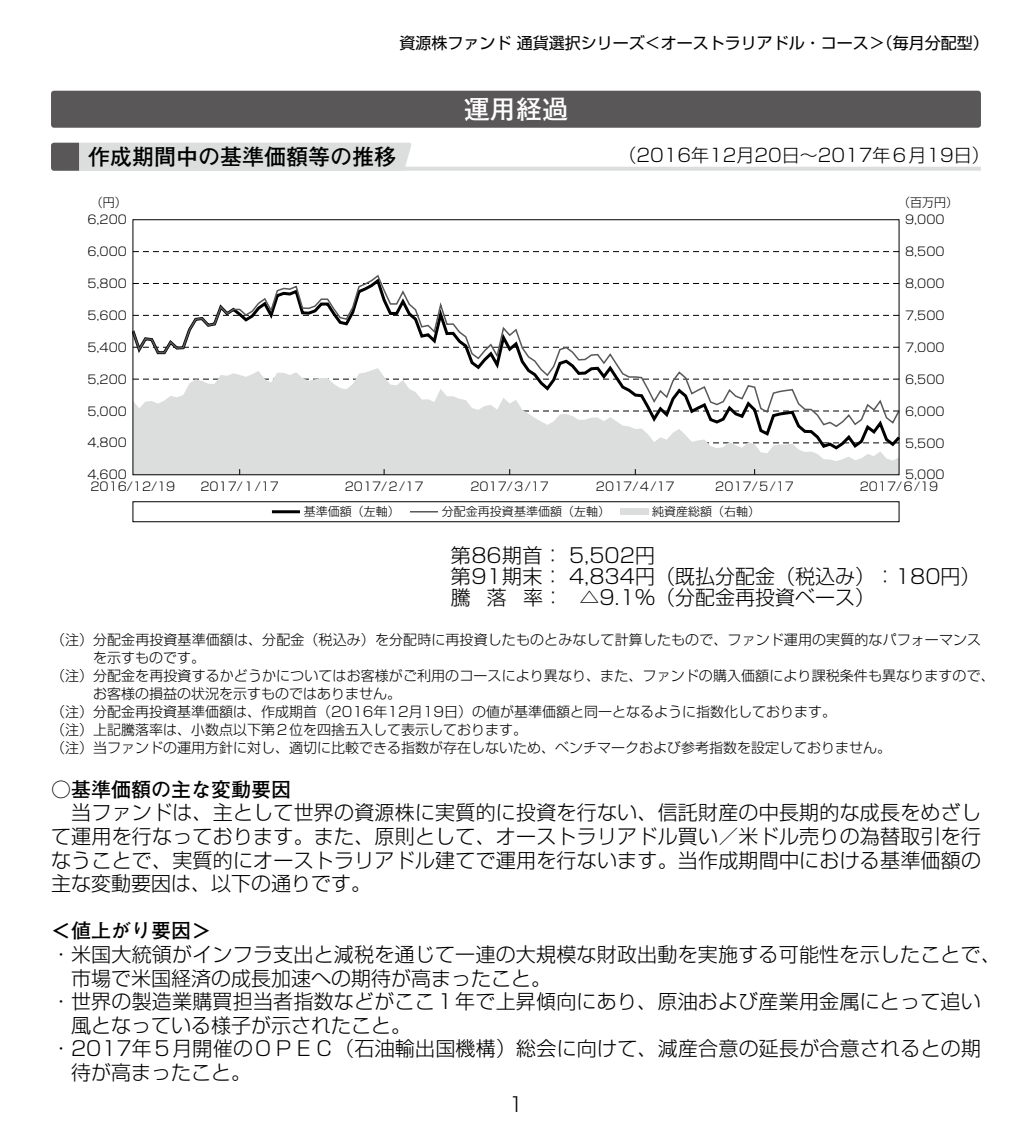
<style>
.page{position:relative;width:1032px;height:1134px;background:#fff}
.page>*{position:absolute;margin:0;border:0;box-sizing:border-box;transform-origin:0 0}
.t1{font:700 26px "Futo Go B101 Pr 6";color:#fff}
.t2{font:700 22px "Futo Go B101 Pr 6";color:#000}
.t3{font:300 20px/23.6px "Shin Go Pr 6";letter-spacing:.01em;color:#000}
.t4{font:700 20px "Futo Go B101 Pr 6";color:#000}
.t5{font:300 18px "Shin Go Pr 6";color:#000}
.t6{font:16px "Shin Go Pr 6";color:#000}
.t7{font:300 14px "Shin Go Pr 6";color:#000}
.t8{font:300 12px "Shin Go Pr 6";color:#000}
</style>
<div class="page">
<hr style="left:65px;top:167px;width:916px;height:4px;background:#dcdddd">
<svg style="left:51px;top:143px;width:361px;height:28px;background:#d2d3d3"></svg>
<div style="left:620px;top:509px;width:28px;height:6px;background:#dcdddd"></div>
<hr style="left:272px;top:510px;width:28px;height:3px;background:#000">
<svg style="left:410px;top:511px;width:28px;height:1px"></svg>
<svg style="left:135px;top:251px;width:762px;height:1px"></svg>
<div style="left:135px;top:451px;width:762px;height:22px;background:#dcdddd"></div>
<svg style="left:135px;top:428px;width:762px;height:23px"></svg>
<svg style="left:135px;top:274px;width:762px;height:154px"></svg>
<div style="left:133px;top:219px;width:766px;height:256px;border:1px solid #000"></div>
<div style="left:51px;top:91px;width:930px;height:37px;background:#595757;border-radius:3px"></div>
<p class="t6" style="left:399px;top:30px;width:591px">資源株ファンド 通貨選択シリーズ＜オーストラリアドル・コース＞（毎月分配型）</p>
<h1 class="t1" style="left:464px;top:88px;width:105px">運用経過</h1>
<p class="t2" style="left:88px;top:139px;width:310px">作成期間中の基準価額等の推移</p>
<p class="t5" style="left:619px;top:140px;width:373px">（2016年12月20日～2017年６月19日）</p>
<p class="t8" style="left:91px;top:193px;width:37px">（円）</p>
<p class="t8" style="left:898px;top:193px;width:61px">（百万円）</p>
<p class="t8" style="left:87px;top:210px;width:41px">6,200</p>
<p class="t8" style="left:905px;top:210px;width:41px">9,000</p>
<p class="t8" style="left:87px;top:242px;width:41px">6,000</p>
<p class="t8" style="left:905px;top:242px;width:41px">8,500</p>
<p class="t8" style="left:87px;top:274px;width:41px">5,800</p>
<p class="t8" style="left:905px;top:274px;width:41px">8,000</p>
<p class="t8" style="left:87px;top:306px;width:41px">5,600</p>
<p class="t8" style="left:905px;top:306px;width:41px">7,500</p>
<p class="t8" style="left:87px;top:337px;width:41px">5,400</p>
<p class="t8" style="left:905px;top:337px;width:41px">7,000</p>
<p class="t8" style="left:87px;top:369px;width:41px">5,200</p>
<p class="t8" style="left:905px;top:369px;width:41px">6,500</p>
<p class="t8" style="left:87px;top:401px;width:41px">5,000</p>
<p class="t8" style="left:905px;top:401px;width:41px">6,000</p>
<p class="t8" style="left:87px;top:433px;width:41px">4,800</p>
<p class="t8" style="left:905px;top:433px;width:41px">5,500</p>
<p class="t8" style="left:87px;top:465px;width:41px">4,600</p>
<p class="t8" style="left:905px;top:465px;width:41px">5,000</p>
<p class="t8" style="left:90px;top:477px;width:86px">2016/12/19</p>
<p class="t8" style="left:200px;top:477px;width:80px">2017/１/17</p>
<p class="t8" style="left:345px;top:477px;width:80px">2017/２/17</p>
<p class="t8" style="left:470px;top:477px;width:80px">2017/３/17</p>
<p class="t8" style="left:596px;top:477px;width:80px">2017/４/17</p>
<p class="t8" style="left:715px;top:477px;width:80px">2017/５/17</p>
<p class="t8" style="left:860px;top:477px;width:80px">2017/６/19</p>
<p class="t8" style="left:304px;top:502px;width:97px">基準価額（左軸）</p>
<p class="t8" style="left:442px;top:502px;width:169px">分配金再投資基準価額（左軸）</p>
<p class="t8" style="left:652px;top:502px;width:109px">純資産総額（右軸）</p>
<p class="t3" style="left:451px;top:543px;width:531px;line-height:21px">第86期首： 5,502円<br>第91期末： 4,834円（既払分配金（税込み）：180円）騰 落 率： △9.1％（分配金再投資ベース）</p>
<p class="t7" style="left:51px;top:629px;width:932px">（注）分配金再投資基準価額は、分配金（税込み）を分配時に再投資したものとみなして計算したもので、ファンド運用の実質的なパフォーマンス</p>
<p class="t7" style="left:93px;top:647px;width:113px">を示すものです。</p>
<p class="t7" style="left:51px;top:665px;width:945px">（注）分配金を再投資するかどうかについてはお客様がご利用のコースにより異なり、また、ファンドの購入価額により課税条件も異なりますので、</p>
<p class="t7" style="left:93px;top:683px;width:309px">お客様の損益の状況を示すものではありません。</p>
<p class="t7" style="left:51px;top:701px;width:787px">（注）分配金再投資基準価額は、作成期首（2016年12月19日）の値が基準価額と同一となるように指数化しております。</p>
<p class="t7" style="left:51px;top:719px;width:478px">（注）上記騰落率は、小数点以下第２位を四捨五入して表示しております。</p>
<p class="t7" style="left:51px;top:737px;width:842px">（注）当ファンドの運用方針に対し、適切に比較できる指数が存在しないため、ベンチマークおよび参考指数を設定しておりません。</p>
<p class="t4" style="left:51px;top:773px;width:241px">○基準価額の主な変動要因</p>
<p class="t3" style="left:51px;top:799px;width:931px;text-align:justify">　当ファンドは、主として世界の資源株に実質的に投資を行ない、信託財産の中長期的な成長をめざして運用を行なっております。また、原則として、オーストラリアドル買い／米ドル売りの為替取引を行なうことで、実質的にオーストラリアドル建てで運用を行ないます。当作成期間中における基準価額の主な変動要因は、以下の通りです。</p>
<p class="t4" style="left:51px;top:915px;width:161px">＜値上がり要因＞</p>
<p class="t3" style="left:51px;top:941px;width:951px">・米国大統領がインフラ支出と減税を通じて一連の大規模な財政出動を実施する可能性を示したことで、</p>
<p class="t3" style="left:71px;top:964px;width:482px">市場で米国経済の成長加速への期待が高まったこと。</p>
<p class="t3" style="left:51px;top:988px;width:931px">・世界の製造業購買担当者指数などがここ１年で上昇傾向にあり、原油および産業用金属にとって追い</p>
<p class="t3" style="left:71px;top:1011px;width:341px">風となっている様子が示されたこと。</p>
<p class="t3" style="left:51px;top:1035px;width:931px">・2017年５月開催のＯＰＥＣ（石油輸出国機構）総会に向けて、減産合意の延長が合意されるとの期</p>
<p class="t3" style="left:71px;top:1059px;width:181px">待が高まったこと。</p>
<p class="t3" style="left:508px;top:1090px;width:17px">1</p>
</div>
